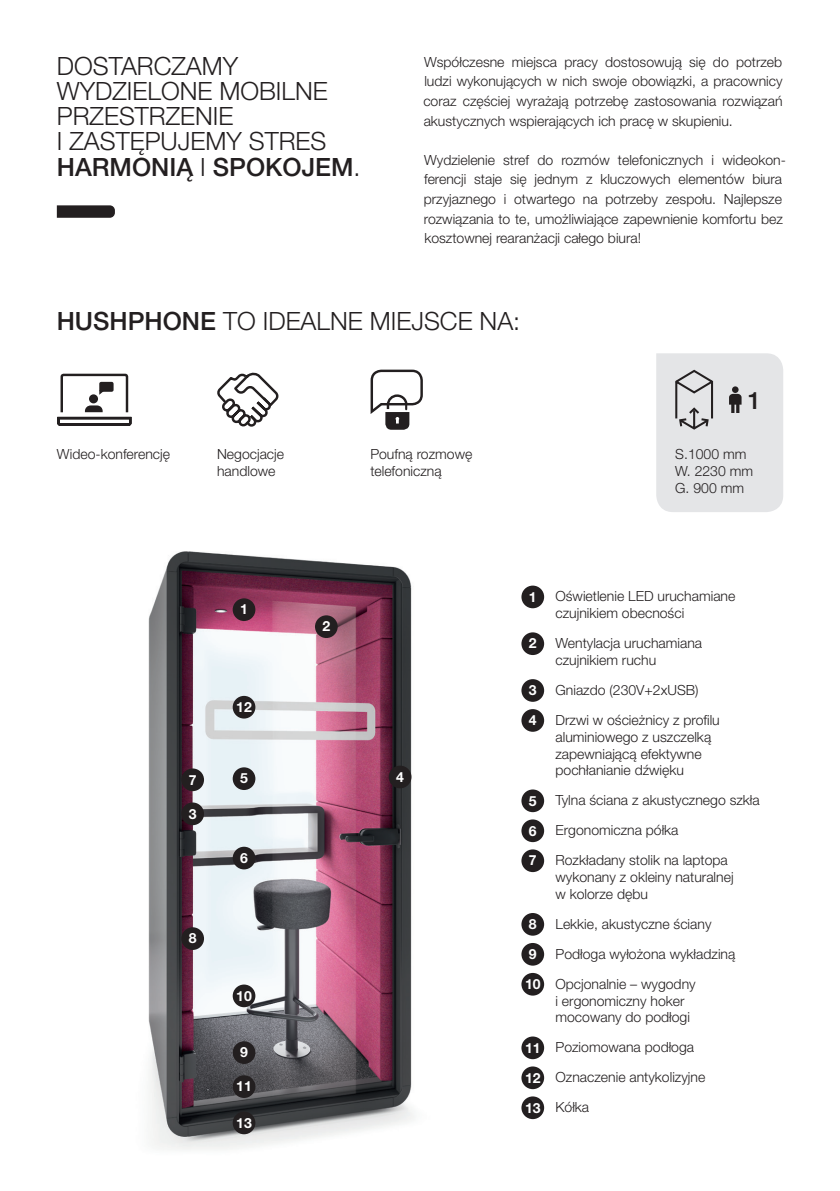
<style>
.page{position:relative;width:840px;height:1191px;background:#fff}
.page>*{position:absolute;margin:0;border:0;box-sizing:border-box;transform-origin:0 0}
.haslo_lewa_gora{font:300 25.2px/25.2px "Helvetica Neue LT Pro";color:#231f20}
.t1{font:500 24px "Helvetica Neue LT Pro";color:#231f20}
.WYPUNKT{font:300 14px/16.8px "Helvetica Neue LT Pro";color:#231f20}
.tekst_blok_lewa_gora{font:300 14px/19.6px "Helvetica Neue LT Pro";color:#231f20;text-align:justify}
.podpisy{font:300 14px/16.8px "Helvetica Neue LT Pro";color:#231f20}
.t2{font:700 14px "Helvetica Neue LT Pro";color:#fff}
.s1{font-weight:500}
</style>
<div class="page">
<img style="left:148px;top:551px;width:266px;height:599px">
<svg style="left:370px;top:369px;width:53px;height:61px"></svg>
<svg style="left:217px;top:372px;width:62px;height:55px"></svg>
<svg style="left:57px;top:373px;width:75px;height:53px"></svg>
<div style="left:232px;top:598px;width:23px;height:23px;background:#231f20;border-radius:50%"></div>
<div style="left:315px;top:615px;width:22px;height:23px;background:#231f20;border-radius:50%"></div>
<div style="left:232px;top:696px;width:23px;height:22px;background:#231f20;border-radius:50%"></div>
<div style="left:388px;top:765px;width:23px;height:23px;background:#231f20;border-radius:50%"></div>
<div style="left:232px;top:767px;width:23px;height:23px;background:#231f20;border-radius:50%"></div>
<div style="left:181px;top:768px;width:23px;height:23px;background:#231f20;border-radius:50%"></div>
<div style="left:181px;top:802px;width:23px;height:23px;background:#231f20;border-radius:50%"></div>
<div style="left:232px;top:846px;width:23px;height:23px;background:#231f20;border-radius:50%"></div>
<div style="left:181px;top:927px;width:23px;height:23px;background:#231f20;border-radius:50%"></div>
<div style="left:232px;top:984px;width:23px;height:23px;background:#231f20;border-radius:50%"></div>
<div style="left:232px;top:1041px;width:23px;height:23px;background:#231f20;border-radius:50%"></div>
<div style="left:232px;top:1075px;width:23px;height:23px;background:#231f20;border-radius:50%"></div>
<div style="left:232px;top:1111px;width:23px;height:23px;background:#231f20;border-radius:50%"></div>
<div style="left:521px;top:585px;width:23px;height:23px;background:#231f20;border-radius:50%"></div>
<div style="left:521px;top:632px;width:23px;height:23px;background:#231f20;border-radius:50%"></div>
<div style="left:521px;top:679px;width:23px;height:23px;background:#231f20;border-radius:50%"></div>
<div style="left:521px;top:709px;width:23px;height:23px;background:#231f20;border-radius:50%"></div>
<div style="left:521px;top:789px;width:23px;height:23px;background:#231f20;border-radius:50%"></div>
<div style="left:521px;top:819px;width:23px;height:23px;background:#231f20;border-radius:50%"></div>
<div style="left:521px;top:849px;width:23px;height:23px;background:#231f20;border-radius:50%"></div>
<div style="left:521px;top:913px;width:23px;height:22px;background:#231f20;border-radius:50%"></div>
<div style="left:521px;top:943px;width:23px;height:22px;background:#231f20;border-radius:50%"></div>
<div style="left:521px;top:973px;width:23px;height:22px;background:#231f20;border-radius:50%"></div>
<div style="left:521px;top:1036px;width:23px;height:23px;background:#231f20;border-radius:50%"></div>
<div style="left:521px;top:1066px;width:23px;height:23px;background:#231f20;border-radius:50%"></div>
<div style="left:521px;top:1096px;width:23px;height:23px;background:#231f20;border-radius:50%"></div>
<svg style="left:57px;top:205px;width:58px;height:13px"></svg>
<div style="left:656px;top:353px;width:126px;height:159px;background:#e4e5e7"></div>
<svg style="left:731px;top:386px;width:7px;height:7px"></svg>
<p class="haslo_lewa_gora" style="left:57px;top:53px;width:305px">DOSTARCZAMY<br>WYDZIELONE MOBILNE<br>PRZESTRZENIE<br>I ZASTĘPUJEMY STRES<br><span class="s1">HARMONIĄ</span> I <span class="s1">SPOKOJEM</span>.</p>
<p class="tekst_blok_lewa_gora" style="left:423px;top:52px;width:360px">Współczesne miejsca pracy dostosowują się do potrzeb ludzi wykonujących w nich swoje obowiązki, a pracownicy coraz częściej wyrażają potrzebę zastosowania rozwiązań akustycznych wspierających ich pracę w skupieniu.</p>
<p class="tekst_blok_lewa_gora" style="left:423px;top:150px;width:363px;text-align:left">Wydzielenie stref do rozmów telefonicznych i wideokon&shy;ferencji staje się jednym z kluczowych elementów biura przyjaznego i otwartego na potrzeby zespołu. Najlepsze rozwiązania to te, umożliwiające zapewnienie komfortu bez kosztownej rearanżacji całego biura!</p>
<p class="haslo_lewa_gora" style="left:57px;top:307px;width:465px"><span class="s1">HUSHPHONE</span> TO IDEALNE MIEJSCE NA:</p>
<h2 class="t1" style="left:747px;top:386px;width:15px">1</h2>
<p class="podpisy" style="left:57px;top:445px;width:115px">Wideo-konferencję</p>
<p class="podpisy" style="left:217px;top:445px;width:68px">Negocjacje handlowe</p>
<p class="podpisy" style="left:370px;top:445px;width:103px">Poufną rozmowę telefoniczną</p>
<p class="podpisy" style="left:675px;top:445px;width:73px">S.1000 mm</p>
<p class="podpisy" style="left:675px;top:462px;width:79px">W. 2230 mm</p>
<p class="podpisy" style="left:675px;top:479px;width:70px">G. 900 mm</p>
<p class="t2" style="left:240px;top:600px;width:9px">1</p>
<p class="t2" style="left:236px;top:698px;width:17px">12</p>
<p class="t2" style="left:322px;top:617px;width:9px">2</p>
<p class="t2" style="left:189px;top:770px;width:9px">7</p>
<p class="t2" style="left:240px;top:769px;width:9px">5</p>
<p class="t2" style="left:396px;top:768px;width:9px">4</p>
<p class="t2" style="left:189px;top:804px;width:9px">3</p>
<p class="t2" style="left:240px;top:849px;width:9px">6</p>
<p class="t2" style="left:189px;top:929px;width:9px">8</p>
<p class="t2" style="left:236px;top:986px;width:17px">10</p>
<p class="t2" style="left:240px;top:1043px;width:9px">9</p>
<p class="t2" style="left:236px;top:1077px;width:17px">11</p>
<p class="t2" style="left:236px;top:1113px;width:17px">13</p>
<p class="t2" style="left:528px;top:588px;width:9px">1</p>
<p class="WYPUNKT" style="left:555px;top:588px;width:181px">Oświetlenie LED uruchamiane czujnikiem obecności</p>
<p class="t2" style="left:528px;top:634px;width:9px">2</p>
<p class="WYPUNKT" style="left:555px;top:634px;width:148px">Wentylacja uruchamiana czujnikiem ruchu</p>
<p class="t2" style="left:528px;top:681px;width:9px">3</p>
<p class="WYPUNKT" style="left:555px;top:681px;width:145px">Gniazdo (230V+2xUSB)</p>
<p class="t2" style="left:528px;top:711px;width:9px">4</p>
<p class="WYPUNKT" style="left:555px;top:711px;width:166px">Drzwi w ościeżnicy z profilu aluminiowego z uszczelką zapewniającą efektywne pochłanianie dźwięku</p>
<p class="t2" style="left:528px;top:791px;width:9px">5</p>
<p class="WYPUNKT" style="left:555px;top:791px;width:206px">Tylna ściana z akustycznego szkła</p>
<p class="t2" style="left:528px;top:821px;width:9px">6</p>
<p class="WYPUNKT" style="left:555px;top:821px;width:124px">Ergonomiczna półka</p>
<p class="t2" style="left:528px;top:851px;width:9px">7</p>
<p class="WYPUNKT" style="left:555px;top:851px;width:179px">Rozkładany stolik na laptopa wykonany z okleiny naturalnej w kolorze dębu</p>
<p class="t2" style="left:528px;top:915px;width:9px">8</p>
<p class="WYPUNKT" style="left:555px;top:915px;width:157px">Lekkie, akustyczne ściany</p>
<p class="t2" style="left:528px;top:945px;width:9px">9</p>
<p class="WYPUNKT" style="left:555px;top:945px;width:181px">Podłoga wyłożona wykładziną</p>
<p class="t2" style="left:524px;top:975px;width:17px">10</p>
<p class="WYPUNKT" style="left:555px;top:975px;width:142px">Opcjonalnie – wygodny i ergonomiczny hoker mocowany do podłogi</p>
<p class="t2" style="left:524px;top:1038px;width:17px">11</p>
<p class="WYPUNKT" style="left:555px;top:1038px;width:140px">Poziomowana podłoga</p>
<p class="t2" style="left:524px;top:1068px;width:17px">12</p>
<p class="WYPUNKT" style="left:555px;top:1068px;width:151px">Oznaczenie antykolizyjne</p>
<p class="t2" style="left:524px;top:1098px;width:17px">13</p>
<p class="WYPUNKT" style="left:555px;top:1098px;width:35px">Kółka</p>
</div>
